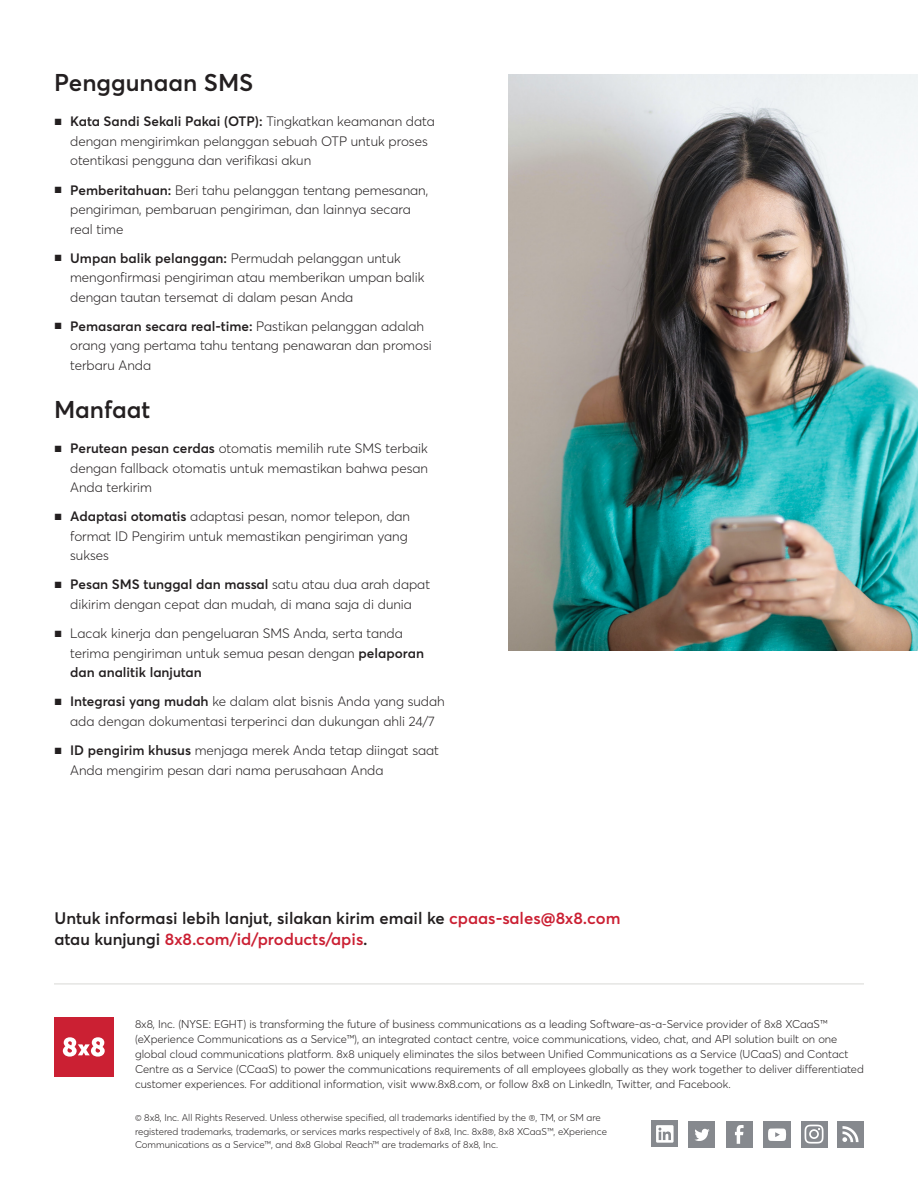
<style>
.page{position:relative;width:918px;height:1188px;background:#fff}
.page>*{position:absolute;margin:0;border:0;box-sizing:border-box;transform-origin:0 0}
.Subhead_16_19pt{font:600 24px "Averta";color:#231f20}
.CTA{font:600 16.5px/21px "Averta";color:#231f20}
.t1{font:300 13.5px/19.5px "Averta";color:#231f20}
.Boilerplate{font:300 11.25px/15px "Averta";color:#231f20}
.Copyright{font:300 9.75px/13.5px "Averta";color:#231f20}
.s1{font-family:"Arial";font-weight:900}
.s2{font-weight:600}
.s3{color:#cb2033}
</style>
<div class="page">
<div style="left:54px;top:1017px;width:60px;height:60px;background:#cb2033"></div>
<svg style="left:63px;top:1037px;width:42px;height:20px"></svg>
<hr style="left:54px;top:984px;width:810px;height:1px;background:#d9d9d5">
<div style="left:837px;top:1121px;width:27px;height:27px;background:#86898e"></div>
<svg style="left:842px;top:1126px;width:17px;height:16px"></svg>
<div style="left:801px;top:1121px;width:27px;height:27px;background:#86898e"></div>
<svg style="left:805px;top:1125px;width:19px;height:19px"></svg>
<div style="left:764px;top:1121px;width:27px;height:27px;background:#86898e"></div>
<svg style="left:768px;top:1128px;width:18px;height:13px"></svg>
<div style="left:726px;top:1121px;width:27px;height:27px;background:#86898e"></div>
<svg style="left:735px;top:1125px;width:9px;height:19px"></svg>
<div style="left:688px;top:1121px;width:28px;height:27px;background:#86898e"></div>
<svg style="left:695px;top:1129px;width:15px;height:12px"></svg>
<div style="left:651px;top:1120px;width:27px;height:27px;background:#86898e"></div>
<svg style="left:656px;top:1125px;width:18px;height:18px"></svg>
<img style="left:509px;top:74px;width:409px;height:577px">
<p class="Subhead_16_19pt" style="left:54px;top:66px;width:201px">Penggunaan SMS</p>
<p class="t1" style="left:70px;top:111px;width:366px;text-indent:-16px"><span class="s1">■</span> <span class="s2">Kata Sandi Sekali Pakai (OTP):</span> Tingkatkan keamanan data dengan mengirimkan pelanggan sebuah OTP untuk proses otentikasi pengguna dan verifikasi akun</p>
<p class="t1" style="left:70px;top:180px;width:360px;text-indent:-16px"><span class="s1">■</span> <span class="s2">Pemberitahuan:</span> Beri tahu pelanggan tentang pemesanan, pengiriman, pembaruan pengiriman, dan lainnya secara real time</p>
<p class="t1" style="left:70px;top:248px;width:356px;text-indent:-16px"><span class="s1">■</span> <span class="s2">Umpan balik pelanggan:</span> Permudah pelanggan untuk mengonfirmasi pengiriman atau memberikan umpan balik dengan tautan tersemat di dalam pesan Anda</p>
<p class="t1" style="left:70px;top:316px;width:363px;text-indent:-16px"><span class="s1">■</span> <span class="s2">Pemasaran secara real-time:</span> Pastikan pelanggan adalah orang yang pertama tahu tentang penawaran dan promosi terbaru Anda</p>
<p class="Subhead_16_19pt" style="left:54px;top:393px;width:98px">Manfaat</p>
<p class="t1" style="left:70px;top:438px;width:359px;text-align:justify;text-indent:-16px"><span class="s1">■</span> <span class="s2">Perutean pesan cerdas</span> otomatis memilih rute SMS terbaik dengan fallback otomatis untuk memastikan bahwa pesan Anda terkirim</p>
<p class="t1" style="left:70px;top:506px;width:341px;text-indent:-16px"><span class="s1">■</span> <span class="s2">Adaptasi otomatis</span> adaptasi pesan, nomor telepon, dan format ID Pengirim untuk memastikan pengiriman yang sukses</p>
<p class="t1" style="left:54px;top:574px;width:378px;text-align:center"><span class="s1">■</span> <span class="s2">Pesan SMS tunggal dan massal</span> satu atau dua arah dapat dikirim dengan cepat dan mudah, di mana saja di dunia</p>
<p class="t1" style="left:70px;top:623px;width:355px;text-indent:-16px"><span class="s1">■</span> Lacak kinerja dan pengeluaran SMS Anda, serta tanda terima pengiriman untuk semua pesan dengan <span class="s2">pelaporan dan analitik lanjutan</span></p>
<p class="t1" style="left:54px;top:691px;width:392px;text-align:center"><span class="s1">■</span> <span class="s2">Integrasi yang mudah</span> ke dalam alat bisnis Anda yang sudah ada dengan dokumentasi terperinci dan dukungan ahli 24/7</p>
<p class="t1" style="left:70px;top:740px;width:370px;text-indent:-16px"><span class="s1">■</span> <span class="s2">ID pengirim khusus</span> menjaga merek Anda tetap diingat saat<br>Anda mengirim pesan dari nama perusahaan Anda</p>
<p class="CTA" style="left:55px;top:907px;width:568px">Untuk informasi lebih lanjut, silakan kirim email ke <span class="s3">cpaas-sales@8x8.com </span>atau kunjungi <span class="s3">8x8.com/id/products/apis</span>.</p>
<p class="Boilerplate" style="left:135px;top:1016px;width:730px">8x8, Inc. (NYSE: EGHT) is transforming the future of business communications as a leading Software-as-a-Service provider of 8x8 XCaaS™ (eXperience Communications as a Service™), an integrated contact centre, voice communications, video, chat, and API solution built on one global cloud communications platform. 8x8 uniquely eliminates the silos between Unified Communications as a Service (UCaaS) and Contact Centre as a Service (CCaaS) to power the communications requirements of all employees globally as they work together to deliver differentiated customer experiences. For additional information, visit www.8x8.com, or follow 8x8 on LinkedIn, Twitter, and Facebook.</p>
<p class="Copyright" style="left:135px;top:1111px;width:473px">© 8x8, Inc. All Rights Reserved. Unless otherwise specified, all trademarks identified by the ®, TM, or SM are registered trademarks, trademarks, or services marks respectively of 8x8, Inc. 8x8®, 8x8 XCaaS™, eXperience<br>Communications as a Service™, and 8x8 Global Reach™ are trademarks of 8x8, Inc.</p>
</div>
